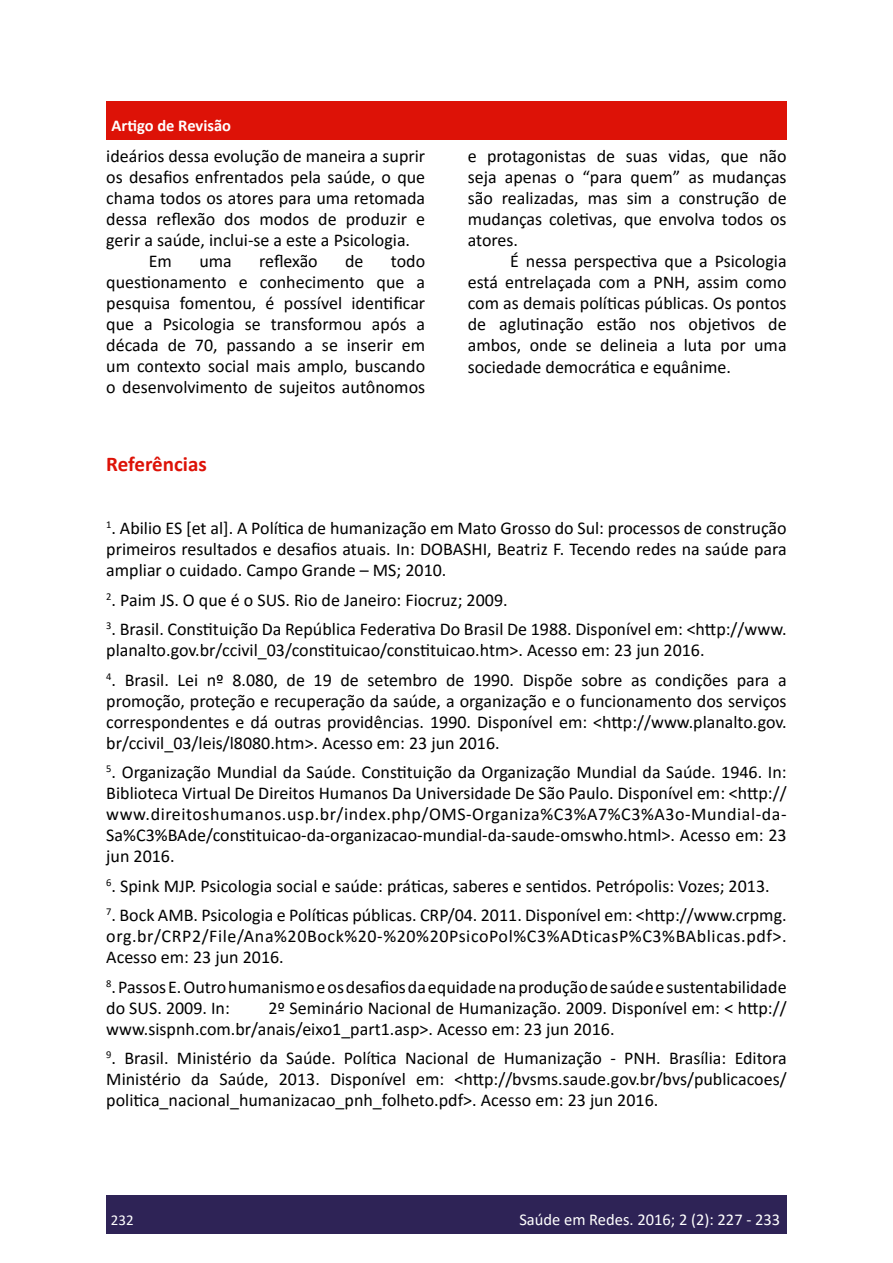
<style>
.page{position:relative;width:893px;height:1263px;background:#fff}
.page>*{position:absolute;margin:0;border:0;box-sizing:border-box;transform-origin:0 0}
.t1{font:700 21px "Calibri";color:#dd1207}
.t2{font:18px/21px "Calibri";color:#000;text-align:justify}
.t3{font:16.5px "Calibri";color:#fff}
.t4{font:700 16.5px "Calibri";color:#fff}
.t5{font:15px "Calibri";color:#fff}
</style>
<div class="page">
<div style="left:106px;top:1195px;width:681px;height:38px;background:#2e2356"></div>
<div style="left:106px;top:101px;width:681px;height:38px;background:#dd1207"></div>
<p class="t4" style="left:112px;top:113px;width:121px">Artigo de Revisão</p>
<p class="t2" style="left:106px;top:145px;width:320px">ideários dessa evolução de maneira a suprir</p>
<p class="t2" style="left:106px;top:166px;width:320px">os desafios enfrentados pela saúde, o que</p>
<p class="t2" style="left:106px;top:187px;width:320px">chama todos os atores para uma retomada</p>
<p class="t2" style="left:106px;top:208px;width:320px">dessa reflexão dos modos de produzir e</p>
<p class="t2" style="left:106px;top:229px;width:305px">gerir a saúde, inclui-se a este a Psicologia.</p>
<p class="t2" style="left:149px;top:250px;width:25px">Em</p>
<p class="t2" style="left:199px;top:250px;width:34px">uma</p>
<p class="t2" style="left:259px;top:250px;width:60px">reflexão</p>
<p class="t2" style="left:345px;top:250px;width:20px">de</p>
<p class="t2" style="left:106px;top:250px;width:320px;text-indent:285px">todo questionamento e conhecimento que a pesquisa fomentou, é possível identificar que a Psicologia se transformou após a década de 70, passando a se inserir em um contexto social mais amplo, buscando o desenvolvimento de sujeitos autônomos</p>
<p class="t1" style="left:106px;top:449px;width:102px">Referências</p>
<p class="t2" style="left:468px;top:145px;width:320px">e protagonistas de suas vidas, que não seja apenas o “para quem” as mudanças são realizadas, mas sim a construção de mudanças coletivas, que envolva todos os atores.</p>
<p class="t2" style="left:468px;top:250px;width:320px;text-indent:43px">É nessa perspectiva que a Psicologia está entrelaçada com a PNH, assim como com as demais políticas públicas. Os pontos de aglutinação estão nos objetivos de ambos, onde se delineia a luta por uma sociedade democrática e equânime.</p>
<p class="t2" style="left:106px;top:517px;width:682px"><sup>1</sup>. Abilio ES [et al]. A Política de humanização em Mato Grosso do Sul: processos de construção primeiros resultados e desafios atuais. In: DOBASHI, Beatriz F. Tecendo redes na saúde para ampliar o cuidado. Campo Grande – MS; 2010.</p>
<p class="t2" style="left:106px;top:589px;width:403px"><sup>2</sup>. Paim JS. O que é o SUS. Rio de Janeiro: Fiocruz; 2009.</p>
<p class="t2" style="left:106px;top:618px;width:682px"><sup>3</sup>. Brasil. Constituição Da República Federativa Do Brasil De 1988. Disponível em: &lt;http://www. planalto.gov.br/ccivil_03/constituicao/constituicao.htm&gt;. Acesso em: 23 jun 2016.</p>
<p class="t2" style="left:106px;top:669px;width:682px"><sup>4</sup>. Brasil. Lei nº 8.080, de 19 de setembro de 1990. Dispõe sobre as condições para a promoção, proteção e recuperação da saúde, a organização e o funcionamento dos serviços correspondentes e dá outras providências. 1990. Disponível em: &lt;http://www.planalto.gov. br/ccivil_03/leis/l8080.htm&gt;. Acesso em: 23 jun 2016.</p>
<p class="t2" style="left:106px;top:761px;width:682px"><sup>5</sup>. Organização Mundial da Saúde. Constituição da Organização Mundial da Saúde. 1946. In:<br>Biblioteca Virtual De Direitos Humanos Da Universidade De São Paulo. Disponível em: &lt;http:// www.direitoshumanos.usp.br/index.php/OMS-Organiza%C3%A7%C3%A3o-Mundial-da-Sa%C3%BAde/constituicao-da-organizacao-mundial-da-saude-omswho.html&gt;. Acesso em: 23 jun 2016.</p>
<p class="t2" style="left:106px;top:875px;width:665px"><sup>6</sup>. Spink MJP. Psicologia social e saúde: práticas, saberes e sentidos. Petrópolis: Vozes; 2013.</p>
<p class="t2" style="left:106px;top:904px;width:682px"><sup>7</sup>. Bock AMB. Psicologia e Políticas públicas. CRP/04. 2011. Disponível em: &lt;http://www.crpmg. org.br/CRP2/File/Ana%20Bock%20-%20%20PsicoPol%C3%ADticasP%C3%BAblicas.pdf&gt;.<br>Acesso em: 23 jun 2016.</p>
<p class="t2" style="left:106px;top:976px;width:682px"><sup>8</sup>. Passos E. Outro humanismo e os desafios da equidade na produção de saúde e sustentabilidade do SUS. 2009. In:</p>
<p class="t2" style="left:106px;top:997px;width:682px;text-indent:162px">2º Seminário Nacional de Humanização. 2009. Disponível em: &lt; http:// www.sispnh.com.br/anais/eixo1_part1.asp&gt;. Acesso em: 23 jun 2016.</p>
<p class="t2" style="left:106px;top:1047px;width:682px"><sup>9</sup>. Brasil. Ministério da Saúde. Política Nacional de Humanização - PNH. Brasília: Editora Ministério da Saúde, 2013. Disponível em: &lt;http://bvsms.saude.gov.br/bvs/publicacoes/ politica_nacional_humanizacao_pnh_folheto.pdf&gt;. Acesso em: 23 jun 2016.</p>
<p class="t5" style="left:111px;top:1209px;width:24px">232</p>
<p class="t3" style="left:519px;top:1208px;width:262px">Saúde em Redes. 2016; 2 (2): 227 - 233</p>
</div>
